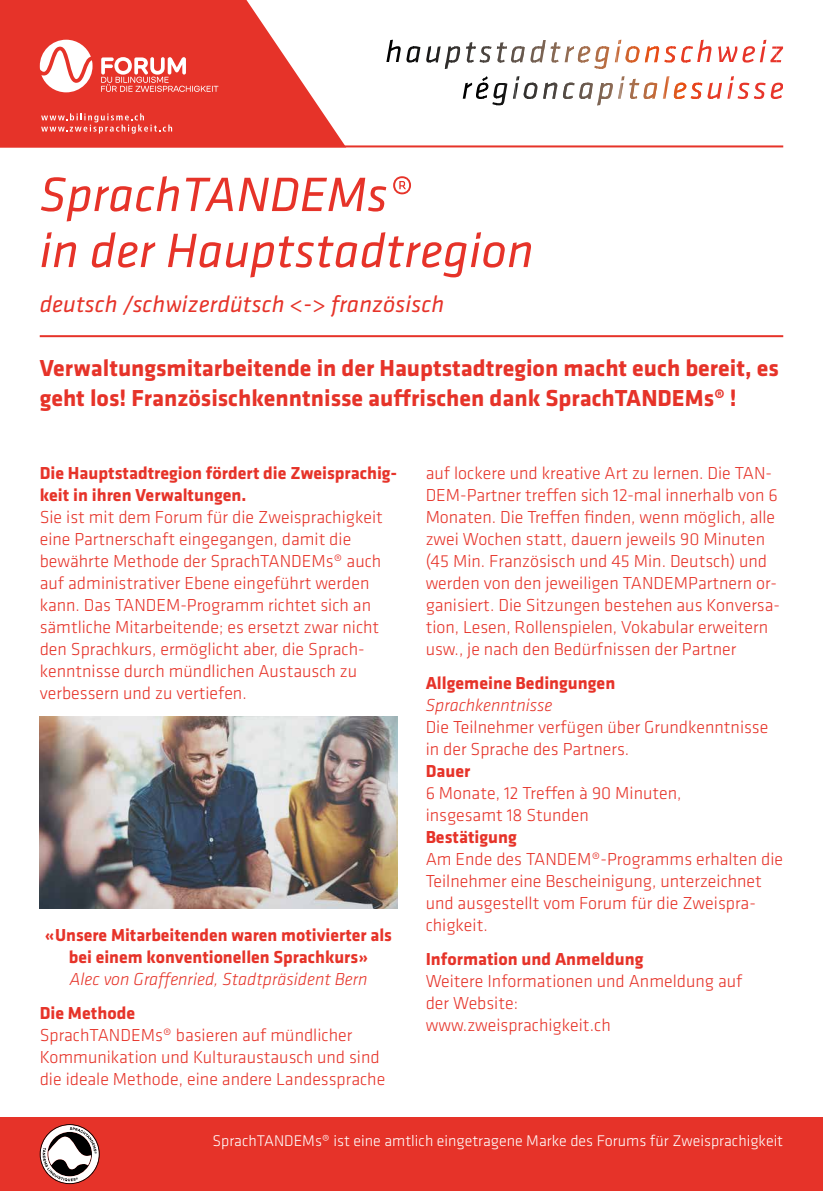
<style>
.page{position:relative;width:823px;height:1191px;background:#fff}
.page>*{position:absolute;margin:0;border:0;box-sizing:border-box;transform-origin:0 0}
.t1{font:italic 50px/56px "Klavika";letter-spacing:.005em;color:#e63329}
.t2{font:700 24px/30px "Klavika";color:#e63329}
.t3{font:italic 24px "Klavika";letter-spacing:.005em;color:#e63329}
.t4{font:300 18px/22px "Klavika Basic";color:#e63329}
.t5{font:700 18px/22px "Klavika";color:#e63329}
.t6{font:italic 300 18px "Klavika Basic";color:#e63329}
.t7{font:300 16px "Klavika Basic";color:#fff}
</style>
<div class="page">
<svg style="left:0;top:0;width:345px;height:145px;fill:#e63329"></svg>
<div style="left:0;top:1117px;width:822px;height:74px;background:#e63329"></div>
<svg style="left:396px;top:46px;width:4px;height:16px"></svg>
<svg style="left:386px;top:40px;width:10px;height:22px"></svg>
<svg style="left:418px;top:46px;width:2px;height:15px"></svg>
<svg style="left:413px;top:46px;width:5px;height:17px"></svg>
<svg style="left:408px;top:46px;width:5px;height:17px"></svg>
<svg style="left:406px;top:51px;width:2px;height:12px"></svg>
<hr style="left:437px;top:46px;width:3px;height:17px;background:#262523">
<svg style="left:426px;top:46px;width:11px;height:17px"></svg>
<svg style="left:444px;top:46px;width:16px;height:23px"></svg>
<hr style="left:465px;top:42px;width:3px;height:21px;background:#3d3936">
<hr style="left:689px;top:46px;width:3px;height:17px;background:#e73a25">
<hr style="left:686px;top:46px;width:3px;height:17px;background:#e73b24">
<hr style="left:683px;top:46px;width:3px;height:17px;background:#e73c24">
<svg style="left:468px;top:40px;width:215px;height:29px"></svg>
<svg style="left:710px;top:46px;width:1px;height:12px"></svg>
<svg style="left:706px;top:46px;width:4px;height:16px"></svg>
<hr style="left:704px;top:40px;width:2px;height:22px;background:#e73727">
<hr style="left:701px;top:40px;width:3px;height:22px;background:#e73827">
<hr style="left:698px;top:40px;width:3px;height:22px;background:#e73827">
<hr style="left:696px;top:40px;width:2px;height:22px;background:#e73926">
<svg style="left:725px;top:46px;width:12px;height:16px"></svg>
<svg style="left:719px;top:46px;width:6px;height:16px"></svg>
<svg style="left:742px;top:40px;width:40px;height:23px"></svg>
<svg style="left:462px;top:83px;width:10px;height:16px"></svg>
<hr style="left:486px;top:76px;width:2px;height:23px;background:#080808">
<hr style="left:483px;top:76px;width:3px;height:23px;background:#040404">
<svg style="left:476px;top:79px;width:7px;height:20px"></svg>
<hr style="left:505px;top:83px;width:2px;height:22px;background:#191818">
<hr style="left:502px;top:83px;width:3px;height:22px;background:#161615">
<hr style="left:499px;top:83px;width:3px;height:22px;background:#131312">
<hr style="left:496px;top:83px;width:3px;height:22px;background:#10100f">
<svg style="left:493px;top:85px;width:3px;height:20px"></svg>
<svg style="left:513px;top:76px;width:208px;height:29px"></svg>
<svg style="left:727px;top:76px;width:6px;height:23px"></svg>
<hr style="left:737px;top:83px;width:3px;height:16px;background:#e73529">
<svg style="left:740px;top:83px;width:42px;height:16px"></svg>
<img style="left:40px;top:716px;width:357px;height:193px">
<hr style="left:40px;top:335px;width:742px;height:2px;background:#e63329">
<hr style="left:0;top:145px;width:782px;height:2px;background:#e63329">
<svg style="left:41px;top:113px;width:131px;height:21px;background:#ea554d"></svg>
<svg style="left:101px;top:57px;width:117px;height:35px;background:#ec6c64"></svg>
<svg style="left:40px;top:40px;width:52px;height:52px"></svg>
<svg style="left:40px;top:1124px;width:60px;height:60px"></svg>
<h1 class="t1" style="left:40px;top:167px;width:495px">SprachTANDEMs®<br>in der Hauptstadtregion</h1>
<h2 class="t3" style="left:40px;top:291px;width:405px">deutsch /schwizerdütsch &lt;-&gt; französisch</h2>
<h2 class="t2" style="left:40px;top:353px;width:740px">Verwaltungsmitarbeitende in der Hauptstadtregion macht euch bereit, es geht los! Französischkenntnisse auffrischen dank SprachTANDEMs® !</h2>
<p class="t5" style="left:40px;top:462px;width:358px">Die Hauptstadtregion fördert die Zweisprachig&shy;keit in ihren Verwaltungen.</p>
<p class="t4" style="left:40px;top:506px;width:344px">Sie ist mit dem Forum für die Zweisprachigkeit eine Partnerschaft eingegangen, damit die bewährte Methode der SprachTANDEMs® auch auf administrativer Ebene eingeführt werden kann. Das TANDEM-Programm richtet sich an sämtliche Mitarbeitende; es ersetzt zwar nicht den Sprachkurs, ermöglicht aber, die Sprach&shy;kenntnisse durch mündlichen Austausch zu verbessern und zu vertiefen.</p>
<p class="t5" style="left:45px;top:924px;width:348px;text-align:center">«Unsere Mitarbeitenden waren motivierter als bei einem konventionellen Sprachkurs»</p>
<p class="t6" style="left:69px;top:968px;width:299px">Alec von Graffenried, Stadtpräsident Bern</p>
<p class="t5" style="left:40px;top:1002px;width:97px">Die Methode</p>
<p class="t4" style="left:40px;top:1024px;width:347px">SprachTANDEMs® basieren auf mündlicher<br>Kommunikation und Kulturaustausch und sind die ideale Methode, eine andere Landessprache</p>
<p class="t4" style="left:425px;top:461px;width:356px">auf lockere und kreative Art zu lernen. Die TAN-DEM-Partner treffen sich 12-mal innerhalb von 6<br>Monaten. Die Treffen finden, wenn möglich, alle zwei Wochen statt, dauern jeweils 90 Minuten (45 Min. Französisch und 45 Min. Deutsch) und werden von den jeweiligen TANDEMPartnern or&shy;ganisiert. Die Sitzungen bestehen aus Konversa&shy;tion, Lesen, Rollenspielen, Vokabular erweitern usw., je nach den Bedürfnissen der Partner</p>
<p class="t5" style="left:425px;top:672px;width:191px">Allgemeine Bedingungen</p>
<p class="t6" style="left:425px;top:694px;width:128px">Sprachkenntnisse</p>
<p class="t4" style="left:425px;top:715px;width:344px">Die Teilnehmer verfügen über Grundkenntnisse in der Sprache des Partners.</p>
<p class="t5" style="left:425px;top:760px;width:46px">Dauer</p>
<p class="t4" style="left:425px;top:781px;width:257px">6 Monate, 12 Treffen à 90 Minuten, insgesamt 18 Stunden</p>
<p class="t5" style="left:425px;top:826px;width:93px">Bestätigung</p>
<p class="t4" style="left:425px;top:847px;width:359px">Am Ende des TANDEM®-Programms erhalten die Teilnehmer eine Bescheinigung, unterzeichnet und ausgestellt vom Forum für die Zweispra&shy;chigkeit.</p>
<p class="t5" style="left:425px;top:948px;width:219px">Information und Anmeldung</p>
<p class="t4" style="left:425px;top:969px;width:318px">Weitere Informationen und Anmeldung auf der Website:<br>www.zweisprachigkeit.ch</p>
<p class="t7" style="left:212px;top:1131px;width:572px">SprachTANDEMs® ist eine amtlich eingetragene Marke des Forums für Zweisprachigkeit</p>
</div>
